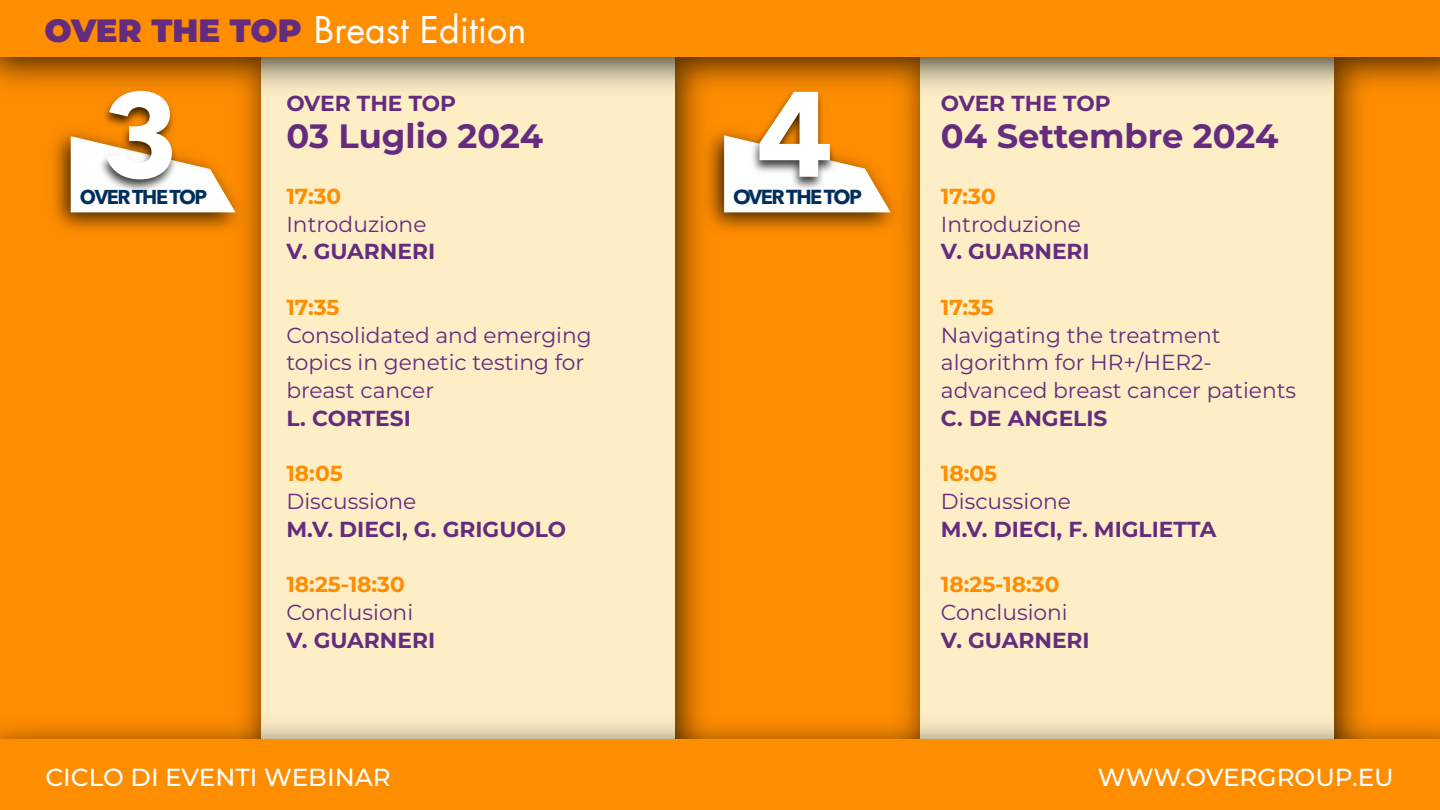
<style>
.page{position:relative;width:1440px;height:810px;background:#fff}
.page>*{position:absolute;margin:0;border:0;box-sizing:border-box;transform-origin:0 0}
.t1{font:700 119.93px "Avenir Next LT Pro";color:#fff}
.t2{font:700 118.73px "Avenir Next LT Pro";color:#fff}
.t3{font:35.92px "Futura LT";color:#fff}
.t4{font:700 33.75px "Montserrat";color:#642b7e}
.t5{font:900 32.25px "Montserrat";color:#642b7e}
.t6{font:500 24.75px "Montserrat";color:#fff}
.t7{font:21.75px/27.8px "Montserrat";color:#642b7e}
.t8{font:700 21.75px "Montserrat";color:#642b7e}
.t9{font:700 21.75px "Montserrat";color:#ff8d00}
.t10{font:700 20.1px "Avenir Next LT Pro";letter-spacing:-.075em;color:#002f5b}
.t11{font:700 19.88px "Avenir Next LT Pro";letter-spacing:-.075em;color:#002f5b}
</style>
<div class="page">
<div style="left:0;top:54px;width:1440px;height:756px;background:#ff8d00"></div>
<img style="left:242px;top:107px;width:461px;height:597px">
<div style="left:261px;top:54px;width:413px;height:718px;background:#fdeec6"></div>
<img style="left:902px;top:107px;width:460px;height:597px">
<div style="left:920px;top:54px;width:413px;height:718px;background:#fdeec6"></div>
<img style="left:0;top:57px;width:1440px;height:50px">
<div style="left:0;top:0;width:1440px;height:57px;background:#ff8d00"></div>
<img style="left:0;top:704px;width:1440px;height:36px">
<div style="left:0;top:740px;width:1440px;height:70px;background:#ff8d00"></div>
<img style="left:695px;top:115px;width:216px;height:128px">
<svg style="left:724px;top:135px;width:167px;height:77px"></svg>
<img style="left:743px;top:69px;width:101px;height:154px">
<img style="left:53px;top:116px;width:203px;height:127px">
<svg style="left:71px;top:136px;width:165px;height:76px"></svg>
<img style="left:89px;top:70px;width:101px;height:153px">
<h3 class="t5" style="left:45px;top:6px;width:259px">OVER THE TOP</h3>
<h3 class="t3" style="left:314px;top:7px;width:214px">Breast Edition</h3>
<h2 class="t2" style="left:103px;top:63px;width:78px">3</h2>
<p class="t11" style="left:80px;top:185px;width:129px">OVER THE TOP</p>
<p class="t8" style="left:286px;top:87px;width:171px">OVER THE TOP</p>
<h3 class="t4" style="left:286px;top:112px;width:258px">03 Luglio 2024</h3>
<p class="t9" style="left:286px;top:180px;width:56px">17:30</p>
<p class="t7" style="left:286px;top:209px;width:142px">Introduzione</p>
<p class="t8" style="left:286px;top:236px;width:150px">V. GUARNERI</p>
<h1 class="t1" style="left:756px;top:61px;width:79px">4</h1>
<p class="t10" style="left:733px;top:185px;width:130px">OVER THE TOP</p>
<p class="t8" style="left:941px;top:87px;width:171px">OVER THE TOP</p>
<h3 class="t4" style="left:941px;top:112px;width:339px">04 Settembre 2024</h3>
<p class="t9" style="left:941px;top:180px;width:56px">17:30</p>
<p class="t7" style="left:941px;top:209px;width:142px">Introduzione</p>
<p class="t8" style="left:941px;top:236px;width:150px">V. GUARNERI</p>
<p class="t9" style="left:286px;top:291px;width:54px">17:35</p>
<p class="t7" style="left:286px;top:320px;width:307px">Consolidated and emerging topics in genetic testing for breast cancer</p>
<p class="t8" style="left:286px;top:402px;width:126px">L. CORTESI</p>
<p class="t9" style="left:286px;top:458px;width:58px">18:05</p>
<p class="t7" style="left:286px;top:487px;width:131px">Discussione</p>
<p class="t8" style="left:286px;top:513px;width:281px">M.V. DIECI, G. GRIGUOLO</p>
<p class="t9" style="left:286px;top:569px;width:120px">18:25-18:30</p>
<p class="t7" style="left:286px;top:598px;width:128px">Conclusioni</p>
<p class="t8" style="left:286px;top:625px;width:150px">V. GUARNERI</p>
<p class="t9" style="left:941px;top:291px;width:54px">17:35</p>
<p class="t7" style="left:941px;top:320px;width:357px">Navigating the treatment algorithm for HR+/HER2- advanced breast cancer patients</p>
<p class="t8" style="left:941px;top:402px;width:168px">C. DE ANGELIS</p>
<p class="t9" style="left:941px;top:458px;width:58px">18:05</p>
<p class="t7" style="left:941px;top:487px;width:131px">Discussione</p>
<p class="t8" style="left:941px;top:513px;width:277px">M.V. DIECI, F. MIGLIETTA</p>
<p class="t9" style="left:941px;top:569px;width:120px">18:25-18:30</p>
<p class="t7" style="left:941px;top:598px;width:128px">Conclusioni</p>
<p class="t8" style="left:941px;top:625px;width:150px">V. GUARNERI</p>
<p class="t6" style="left:45px;top:760px;width:347px">CICLO DI EVENTI WEBINAR</p>
<p class="t6" style="left:1098px;top:760px;width:297px">WWW.OVERGROUP.EU</p>
</div>
